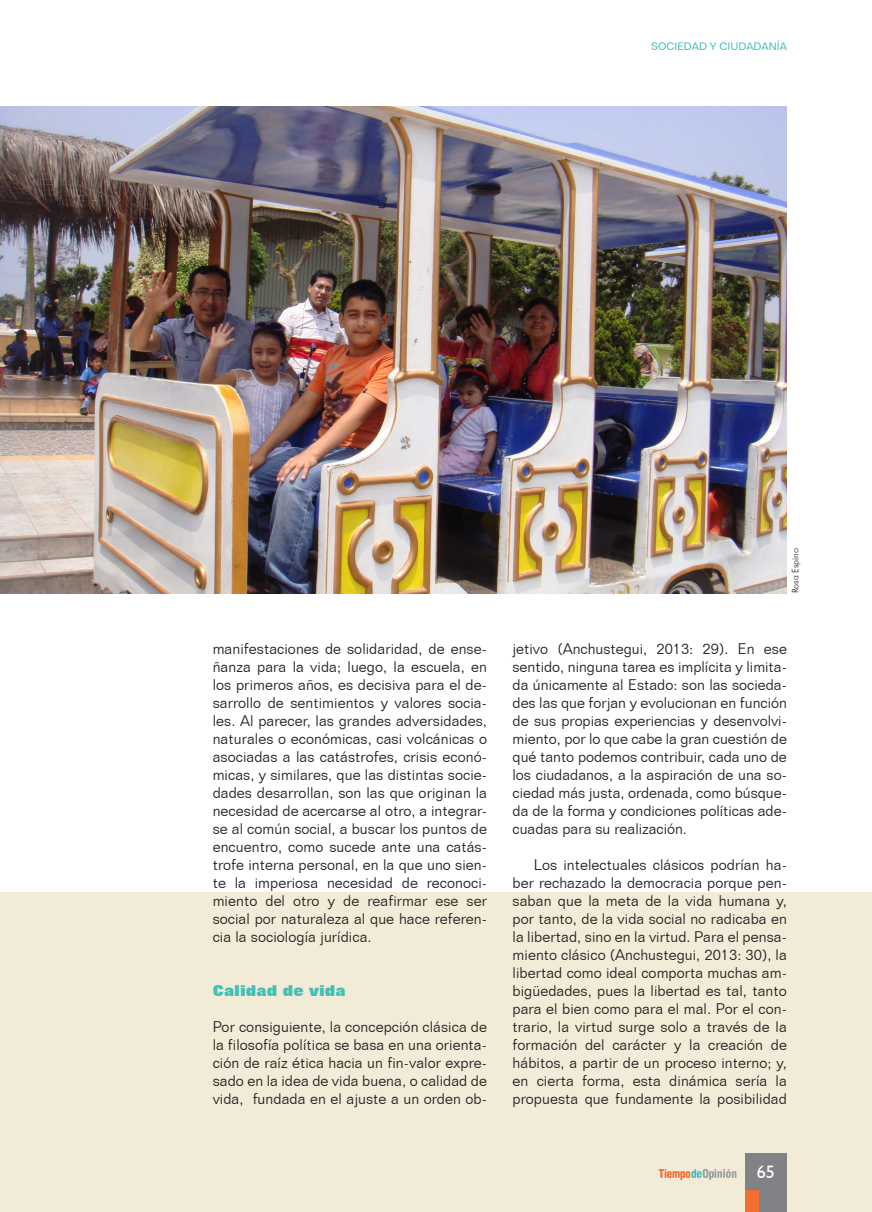
<style>
.page{position:relative;width:872px;height:1212px;background:#fff}
.page>*{position:absolute;margin:0;border:0;box-sizing:border-box;transform-origin:0 0}
.t1{font:18px "Humanist 521 BT";color:#fff}
.t2{font:300 15px/18px "Folio BT";letter-spacing:.005em;color:#231f20;text-align:justify}
.t3{font:800 15px "Folio BT";letter-spacing:.005em;color:#43bfb5}
.t4{font:10.5px "Folio BT";color:#43bfb5}
.t5{font:300 9px "Futura BT";color:#231f20}
</style>
<div class="page">
<div style="left:0;top:892px;width:872px;height:320px;background:#f1ebd8"></div>
<img style="left:0;top:106px;width:787px;height:487px">
<div style="left:745px;top:1153px;width:42px;height:59px;background:#808285"></div>
<div style="left:745px;top:1191px;width:13px;height:21px;background:#f36e31"></div>
<svg style="left:658px;top:1169px;width:78px;height:11px"></svg>
<p class="t4" style="left:651px;top:40px;width:137px">SOCIEDAD Y CIUDADANÍA</p>
<p class="t2" style="left:213px;top:639px;width:276px">manifestaciones de solidaridad, de ense&shy;ñanza para la vida; luego, la escuela, en los primeros años, es decisiva para el de&shy;sarrollo de sentimientos y valores socia&shy;les. Al parecer, las grandes adversidades, naturales o económicas, casi volcánicas o asociadas a las catástrofes, crisis econó&shy;micas, y similares, que las distintas socie&shy;dades desarrollan, son las que originan la necesidad de acercarse al otro, a integrar&shy;se al común social, a buscar los puntos de encuentro, como sucede ante una catás&shy;trofe interna personal, en la que uno sien&shy;te la imperiosa necesidad de reconoci&shy;miento del otro y de reafirmar ese ser social por naturaleza al que hace referen&shy;cia la sociología jurídica.</p>
<p class="t3" style="left:213px;top:981px;width:134px">Calidad de vida</p>
<p class="t2" style="left:213px;top:1017px;width:276px">Por consiguiente, la concepción clásica de la filosofía política se basa en una orienta&shy;ción de raíz ética hacia un fin-valor expre&shy;sado en la idea de vida buena, o calidad de vida, fundada en el ajuste a un orden ob-</p>
<p class="t5" style="left:790px;top:593px;width:47px;rotate:-90deg">Rosa Espino</p>
<p class="t2" style="left:512px;top:639px;width:276px">jetivo (Anchustegui, 2013: 29). En ese sentido, ninguna tarea es implícita y limita&shy;da únicamente al Estado: son las socieda&shy;des las que forjan y evolucionan en función de sus propias experiencias y desenvolvi&shy;miento, por lo que cabe la gran cuestión de qué tanto podemos contribuir, cada uno de los ciudadanos, a la aspiración de una so&shy;ciedad más justa, ordenada, como búsque&shy;da de la forma y condiciones políticas ade&shy;cuadas para su realización.</p>
<p class="t2" style="left:512px;top:855px;width:276px;text-indent:21px">Los intelectuales clásicos podrían ha&shy;ber rechazado la democracia porque pen&shy;saban que la meta de la vida humana y, por tanto, de la vida social no radicaba en la libertad, sino en la virtud. Para el pensa&shy;miento clásico (Anchustegui, 2013: 30), la libertad como ideal comporta muchas am&shy;bigüedades, pues la libertad es tal, tanto para el bien como para el mal. Por el con&shy;trario, la virtud surge solo a través de la formación del carácter y la creación de hábitos, a partir de un proceso interno; y, en cierta forma, esta dinámica sería la propuesta que fundamente la posibilidad</p>
<p class="t1" style="left:757px;top:1160px;width:20px">65</p>
</div>
